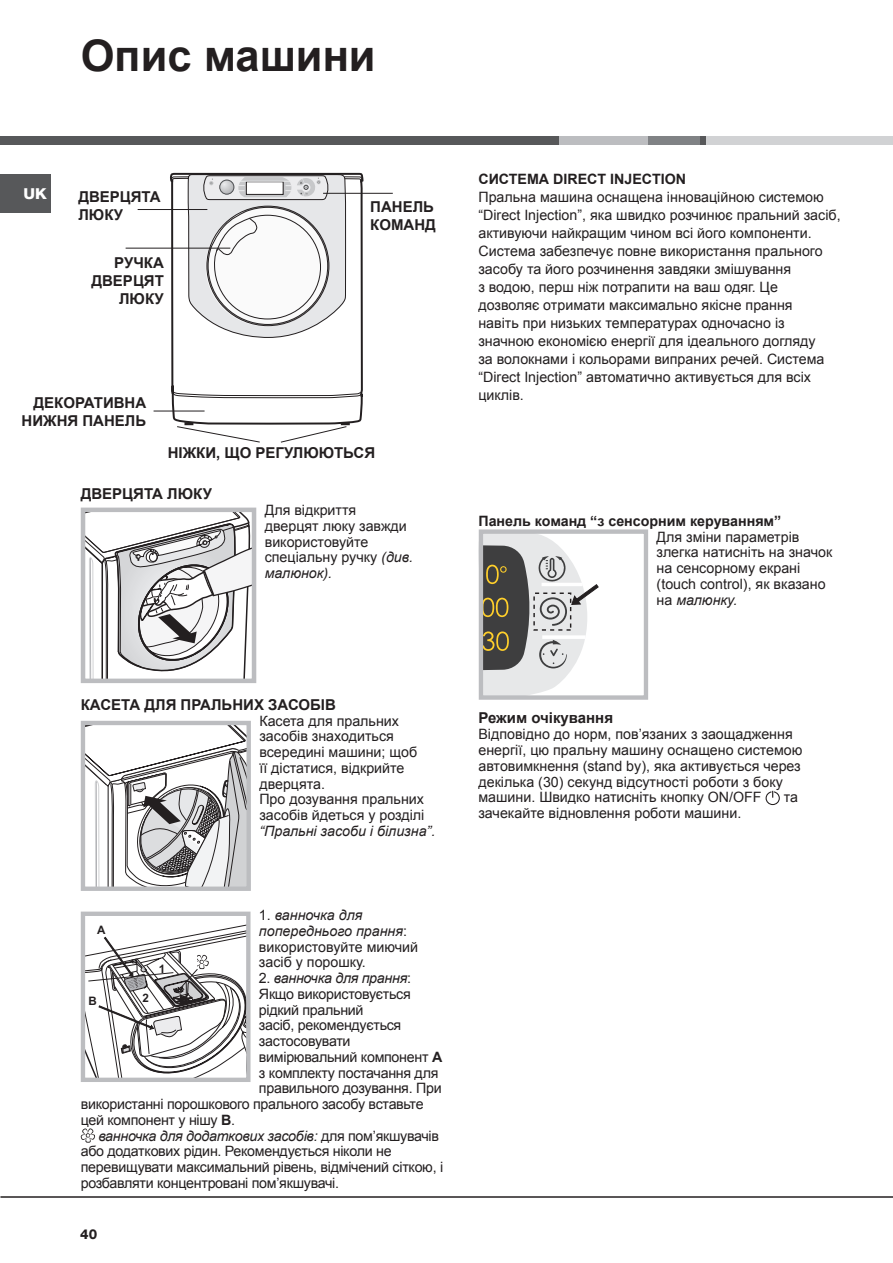
<style>
.page{position:relative;width:893px;height:1263px;background:#fff}
.page>*{position:absolute;margin:0;border:0;box-sizing:border-box;transform-origin:0 0}
.t1{font:700 43.5px "Arial";color:#231f20}
.t2{font:700 15px/18px "Arial";color:#231f20}
.t3{font:800 15px "Helvetica Neue";color:#fff;scale:1.05 1}
.t4{font:14.25px/15.8px "Arial";color:#231f20}
.t5{font:14.25px "Arial";letter-spacing:-.02em;color:#231f20}
.t6{font:italic 14.25px "Arial";letter-spacing:-.02em;color:#231f20}
.t7{font:700 14.25px "Arial";color:#231f20}
.t8{font:italic 14.25px "Arial";color:#231f20}
.t9{font:800 13.5px "Helvetica Neue";color:#231f20}
.t10{font:700 11.7px "Arial";color:#231f20}
.s1{font-style:italic}
.s2{font-style:normal}
.s3{font-weight:700}
</style>
<div class="page">
<hr style="left:0;top:1196px;width:893px;height:2px;background:#231f20">
<div style="left:0;top:136px;width:891px;height:9px;background:#57585a"></div>
<div style="left:559px;top:136px;width:89px;height:9px;background:#bcbdc0"></div>
<div style="left:648px;top:136px;width:51px;height:9px;background:#808285"></div>
<div style="left:706px;top:136px;width:187px;height:9px;background:#d1d2d4"></div>
<div style="left:0;top:174px;width:51px;height:38px;background:#57585a"></div>
<svg style="left:81px;top:1128px;width:14px;height:15px"></svg>
<svg style="left:766px;top:791px;width:14px;height:14px"></svg>
<svg style="left:87px;top:514px;width:163px;height:163px"></svg>
<div style="left:81px;top:508px;width:175px;height:175px;border:5px solid #bcbdc0"></div>
<svg style="left:81px;top:721px;width:169px;height:170px"></svg>
<div style="left:479px;top:529px;width:169px;height:171px;border:4px solid #bcbdc0"></div>
<svg style="left:478px;top:532px;width:120px;height:165px"></svg>
<hr style="left:542px;top:583px;width:41px;height:3px;background:#fff">
<hr style="left:542px;top:635px;width:44px;height:4px;background:#fff">
<div style="left:81px;top:911px;width:169px;height:171px;border:4px solid #bcbdc0"></div>
<svg style="left:82px;top:924px;width:168px;height:157px"></svg>
<svg style="left:170px;top:174px;width:193px;height:251px"></svg>
<svg style="left:171px;top:173px;width:192px;height:226px"></svg>
<hr style="left:323px;top:193px;width:70px;height:1px;background:#231f20">
<hr style="left:138px;top:209px;width:69px;height:1px;background:#231f20">
<hr style="left:126px;top:248px;width:104px;height:1px;background:#231f20">
<hr style="left:154px;top:411px;width:51px;height:1px;background:#231f20">
<svg style="left:176px;top:422px;width:85px;height:21px"></svg>
<svg style="left:280px;top:422px;width:70px;height:21px"></svg>
<h1 class="t1" style="left:81px;top:27px;width:296px">Опис машини</h1>
<p class="t3" style="left:24px;top:184px;width:24px">UK</p>
<p class="t2" style="left:78px;top:188px;width:84px">ДВЕРЦЯТА<br>ЛЮКУ</p>
<p class="t2" style="left:91px;top:254px;width:74px;text-align:right">РУЧКА<br>ДВЕРЦЯТ<br>ЛЮКУ</p>
<p class="t2" style="left:22px;top:395px;width:126px;text-align:right">ДЕКОРАТИВНА<br>НИЖНЯ ПАНЕЛЬ</p>
<p class="t2" style="left:370px;top:198px;width:67px">ПАНЕЛЬ<br>КОМАНД</p>
<p class="t2" style="left:168px;top:444px;width:209px">НІЖКИ, ЩО РЕГУЛЮЮТЬСЯ</p>
<p class="t2" style="left:81px;top:486px;width:133px">ДВЕРЦЯТА ЛЮКУ</p>
<p class="t4" style="left:265px;top:502px;width:150px">Для відкриття дверцят люку завжди використовуйте спеціальну ручку <span class="s1">(див. малюнок).</span></p>
<p class="t7" style="left:478px;top:169px;width:209px">СИСТЕМА DIRECT INJECTION</p>
<p class="t4" style="left:478px;top:188px;width:364px;line-height:18px">Пральна машина оснащена інноваційною системою “Direct Injection”, яка швидко розчинює пральний засіб, активуючи найкращим чином всі його компоненти.<br>Система забезпечує повне використання прального засобу та його розчинення завдяки змішування<br>з водою, перш ніж потрапити на ваш одяг. Це дозволяє отримати максимально якісне прання<br>навіть при низьких температурах одночасно із значною економією енергії для ідеального догляду<br>за волокнами і кольорами випраних речей. Система “Direct Injection” автоматично активується для всіх циклів.</p>
<p class="t7" style="left:478px;top:512px;width:304px">Панель команд “з сенсорним керуванням”</p>
<p class="t4" style="left:657px;top:529px;width:177px">Для змiни параметрiв злегка натиснiть на значок на сенсорному екранi (touch control), як вказано на <span class="s1">малюнку.</span></p>
<p class="t2" style="left:81px;top:696px;width:257px">КАСЕТА ДЛЯ ПРАЛЬНИХ ЗАСОБIВ</p>
<p class="t4" style="left:259px;top:713px;width:166px">Касета для пральних засобiв знаходиться всередині машини; щоб її дiстатися, відкрийте дверцята.<br>Про дозування пральних засобів йдеться у розділі</p>
<p class="t8" style="left:259px;top:821px;width:177px">“Пральні засоби і білизна”.</p>
<p class="t4" style="left:259px;top:907px;width:161px">1. <span class="s1">ванночка для попереднього прання</span>: використовуйте миючий засіб у порошку.</p>
<p class="t6" style="left:259px;top:969px;width:154px"><span class="s2">2.</span> ванночка для прання<span class="s2">:</span></p>
<p class="t5" style="left:259px;top:984px;width:153px">Якщо використовується</p>
<p class="t5" style="left:259px;top:1000px;width:106px">рідкий пральний</p>
<p class="t5" style="left:259px;top:1016px;width:144px">засіб, рекомендується</p>
<p class="t5" style="left:259px;top:1032px;width:93px">застосовувати</p>
<p class="t5" style="left:259px;top:1047px;width:185px">вимірювальний компонент <span class="s3">A</span></p>
<p class="t5" style="left:259px;top:1063px;width:181px">з комплекту постачання для</p>
<p class="t5" style="left:259px;top:1079px;width:184px">правильного дозування. При</p>
<p class="t5" style="left:81px;top:1095px;width:344px">використанні порошкового прального засобу вставьте</p>
<p class="t5" style="left:81px;top:1110px;width:156px">цей компонент у нішу <span class="s3">B</span>.</p>
<p class="t6" style="left:98px;top:1126px;width:342px">ванночка для додаткових засобів: <span class="s2">для пом’якшувачів</span></p>
<p class="t5" style="left:81px;top:1142px;width:312px">або додаткових рідин. Рекомендується ніколи не</p>
<p class="t5" style="left:81px;top:1158px;width:364px">перевищувати максимальний рівень, відмічений сіткою, і</p>
<p class="t5" style="left:81px;top:1173px;width:260px">розбавляти концентровані пом’якшувачі.</p>
<p class="t10" style="left:97px;top:922px;width:10px">A</p>
<p class="t10" style="left:159px;top:961px;width:8px">1</p>
<p class="t10" style="left:142px;top:990px;width:8px">2</p>
<p class="t10" style="left:88px;top:993px;width:10px">B</p>
<p class="t9" style="left:80px;top:1226px;width:19px">40</p>
<p class="t2" style="left:478px;top:710px;width:136px">Режим очiкування</p>
<p class="t4" style="left:478px;top:726px;width:326px">Вiдповiдно до норм, пов’язаних з заощадження енергiї, цю пральну машину оснащено системою автовимкнення (stand by), яка активується через декiлька (30) секунд вiдсутностi роботи з боку машини. Швидко натиснiть кнопку ON/OFF</p>
<p class="t4" style="left:784px;top:789px;width:16px">та</p>
<p class="t4" style="left:478px;top:805px;width:264px">зачекайте вiдновлення роботи машини.</p>
</div>
